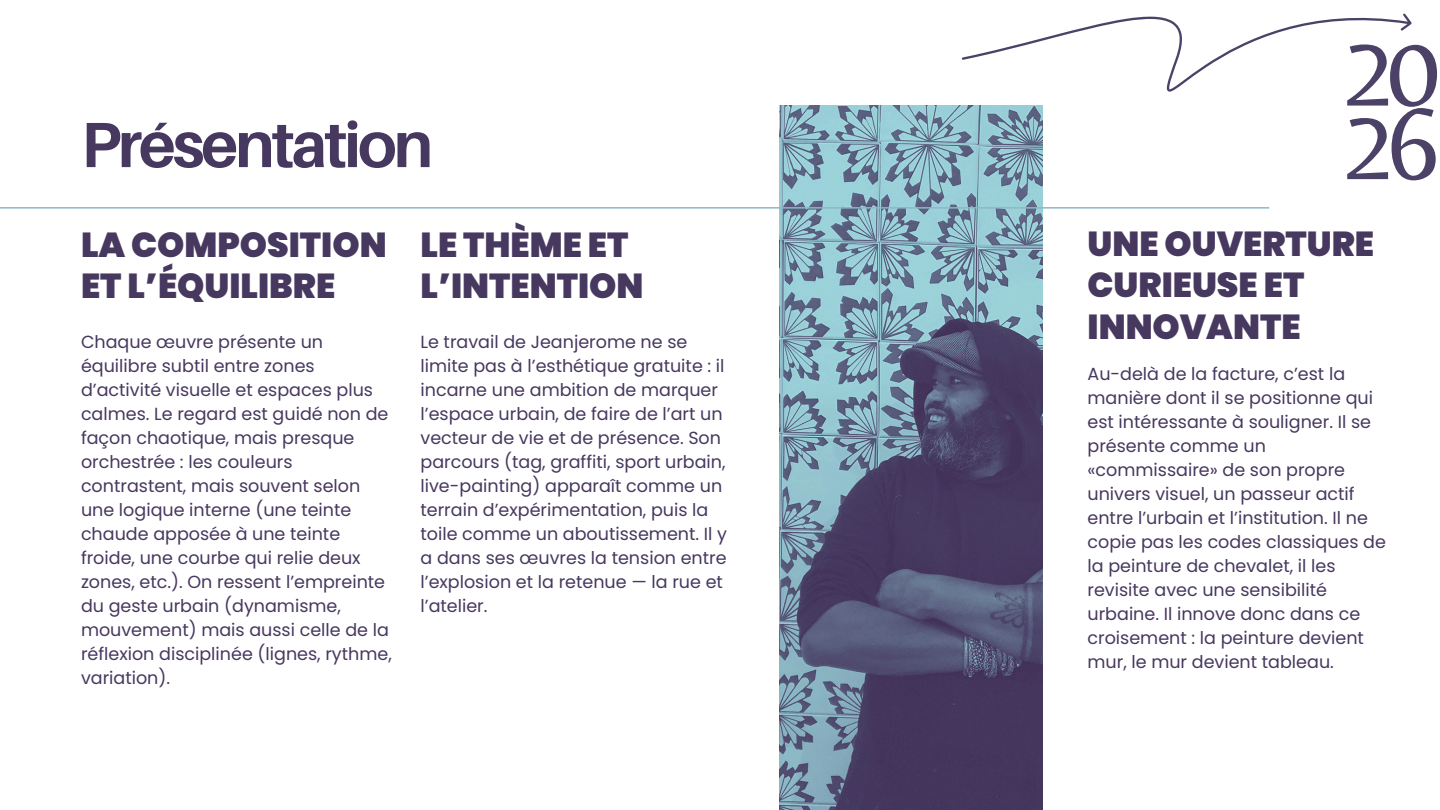
<style>
.page{position:relative;width:1440px;height:810px;background:#fff}
.page>*{position:absolute;margin:0;border:0;box-sizing:border-box;transform-origin:0 0}
.t1{font:105.3px "Belleza";color:#4c4267}
.t2{font:700 64px "Aileron";letter-spacing:-.05em;color:#47385f}
.t3{font:900 34.6px/41.2px "Poppins";color:#47385f}
.t4{font:17.5px/24px "Poppins";color:#47385f}
</style>
<div class="page">
<img style="left:780px;top:106px;width:262px;height:704px">
<hr style="left:0;top:207px;width:1269px;height:2px;background:#8db7c5">
<svg style="left:961px;top:13px;width:451px;height:254px"></svg>
<p class="t2" style="left:81px;top:105px;width:354px">Présentation</p>
<h1 class="t1" style="left:1341px;top:8px;width:100px">20</h1>
<h1 class="t1" style="left:1341px;top:81px;width:100px">26</h1>
<p class="t3" style="left:81px;top:224px;width:307px">LA COMPOSITION<br>ET L’ÉQUILIBRE</p>
<p class="t3" style="left:421px;top:224px;width:224px">LE THÈME ET<br>L’INTENTION</p>
<p class="t3" style="left:1088px;top:223px;width:288px">UNE OUVERTURE<br>CURIEUSE ET<br>INNOVANTE</p>
<p class="t4" style="left:81px;top:330px;width:312px">Chaque œuvre présente un équilibre subtil entre zones d’activité visuelle et espaces plus calmes. Le regard est guidé non de façon chaotique, mais presque orchestrée : les couleurs contrastent, mais souvent selon une logique interne (une teinte chaude apposée à une teinte froide, une courbe qui relie deux zones, etc.). On ressent l’empreinte du geste urbain (dynamisme, mouvement) mais aussi celle de la réflexion disciplinée (lignes, rythme, variation).</p>
<p class="t4" style="left:421px;top:330px;width:308px">Le travail de Jeanjerome ne se limite pas à l’esthétique gratuite : il incarne une ambition de marquer l’espace urbain, de faire de l’art un vecteur de vie et de présence. Son parcours (tag, graffiti, sport urbain, live-painting) apparaît comme un terrain d’expérimentation, puis la toile comme un aboutissement. Il y a dans ses œuvres la tension entre l’explosion et la retenue — la rue et l’atelier.</p>
<p class="t4" style="left:1088px;top:362px;width:300px">Au-delà de la facture, c’est la manière dont il se positionne qui est intéressante à souligner. Il se présente comme un «commissaire» de son propre univers visuel, un passeur actif entre l’urbain et l’institution. Il ne copie pas les codes classiques de la peinture de chevalet, il les revisite avec une sensibilité urbaine. Il innove donc dans ce croisement : la peinture devient mur, le mur devient tableau.</p>
</div>
